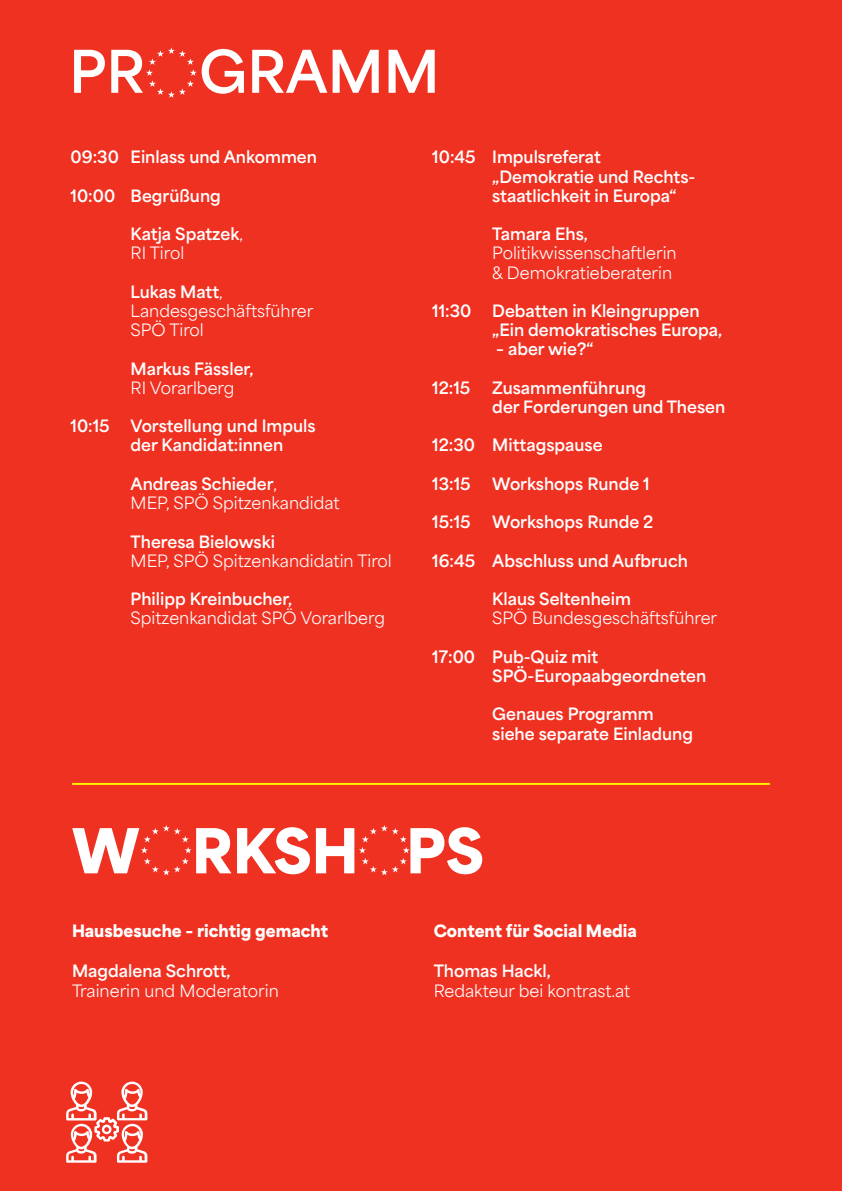
<style>
.page{position:relative;width:842px;height:1191px;background:#ef3122}
.page>*{position:absolute;margin:0;border:0;box-sizing:border-box;transform-origin:0 0}
.t1{font:900 58px "Area Normal";color:#fff}
.t2{font:700 55.2px "Area Normal";color:#fff}
.t3{font:700 16px/19.2px "Area Normal";color:#fff}
.t4{font:16px/19.2px "Area Normal";color:#fff}
.t5{font:900 16px "Area Normal";color:#fff}
.s1{font-weight:400}
.s2{font-weight:700}
</style>
<div class="page">
<hr style="left:72px;top:783px;width:698px;height:2px;background:#fff101">
<svg style="left:66px;top:1081px;width:81px;height:81px"></svg>
<svg style="left:146px;top:47px;width:51px;height:51px"></svg>
<svg style="left:359px;top:825px;width:51px;height:50px"></svg>
<svg style="left:141px;top:825px;width:51px;height:50px"></svg>
<h2 class="t2" style="left:69px;top:22px;width:372px">PR GRAMM</h2>
<p class="t3" style="left:71px;top:146px;width:248px">09:30 Einlass und Ankommen</p>
<p class="t3" style="left:71px;top:184px;width:152px">10:00 Begrüßung</p>
<p class="t3" style="left:131px;top:223px;width:114px">Katja Spatzek<span class="s1">,<br>RI Tirol</span></p>
<p class="t4" style="left:131px;top:280px;width:184px"><span class="s2">Lukas Matt</span>,<br>Landesgeschäftsführer<br>SPÖ Tirol</p>
<p class="t3" style="left:131px;top:357px;width:124px">Markus Fässler,</p>
<p class="t4" style="left:131px;top:376px;width:105px">RI Vorarlberg</p>
<p class="t3" style="left:71px;top:415px;width:41px">10:15</p>
<p class="t3" style="left:131px;top:415px;width:186px">Vorstellung und Impuls der Kandidat:innen</p>
<p class="t4" style="left:131px;top:472px;width:211px"><span class="s2">Andreas Schieder</span>,<br>MEP, SPÖ Spitzenkandidat</p>
<p class="t3" style="left:131px;top:530px;width:146px">Theresa Bielowski</p>
<p class="t4" style="left:131px;top:549px;width:263px">MEP, SPÖ Spitzenkandidatin Tirol</p>
<p class="t3" style="left:131px;top:587px;width:163px">Philipp Kreinbucher,</p>
<p class="t4" style="left:131px;top:606px;width:256px">Spitzenkandidat SPÖ Vorarlberg</p>
<p class="t3" style="left:492px;top:146px;width:205px;text-indent:-60px">10:45 Impulsreferat „Demokratie und Rechts&shy;staatlichkeit in Europa“</p>
<p class="t3" style="left:492px;top:223px;width:97px">Tamara Ehs,</p>
<p class="t4" style="left:492px;top:242px;width:186px">Politikwissenschaftlerin &amp; Demokratieberaterin</p>
<p class="t3" style="left:432px;top:299px;width:41px">11:30</p>
<p class="t3" style="left:492px;top:299px;width:231px">Debatten in Kleingruppen „Ein demokratisches Europa,</p>
<p class="t3" style="left:496px;top:338px;width:99px">– aber wie?“</p>
<p class="t3" style="left:432px;top:376px;width:40px">12:15</p>
<p class="t3" style="left:492px;top:376px;width:235px">Zusammenführung<br>der Forderungen und Thesen</p>
<p class="t3" style="left:432px;top:434px;width:172px">12:30 Mittagspause</p>
<p class="t3" style="left:432px;top:472px;width:40px">13:15</p>
<p class="t3" style="left:492px;top:472px;width:159px">Workshops Runde 1</p>
<p class="t3" style="left:432px;top:511px;width:40px">15:15</p>
<p class="t3" style="left:492px;top:511px;width:163px">Workshops Runde 2</p>
<p class="t3" style="left:432px;top:549px;width:257px">16:45 Abschluss und Aufbruch</p>
<p class="t3" style="left:492px;top:587px;width:140px">Klaus Seltenheim</p>
<p class="t4" style="left:492px;top:606px;width:226px">SPÖ Bundesgeschäftsführer</p>
<p class="t3" style="left:492px;top:645px;width:216px;text-indent:-60px">17:00 Pub-Quiz mit<br>SPÖ-Europaabgeordneten</p>
<p class="t3" style="left:492px;top:703px;width:202px">Genaues Programm siehe separate Einladung</p>
<h1 class="t1" style="left:72px;top:798px;width:413px">W RKSH PS</h1>
<p class="t5" style="left:72px;top:916px;width:258px">Hausbesuche – richtig gemacht</p>
<p class="t3" style="left:72px;top:959px;width:160px">Magdalena Schrott,</p>
<p class="t4" style="left:72px;top:979px;width:208px">Trainerin und Moderatorin</p>
<p class="t5" style="left:434px;top:916px;width:205px">Content für Social Media</p>
<p class="t3" style="left:434px;top:959px;width:119px">Thomas Hackl,</p>
<p class="t4" style="left:434px;top:979px;width:198px">Redakteur bei kontrast.at</p>
</div>
